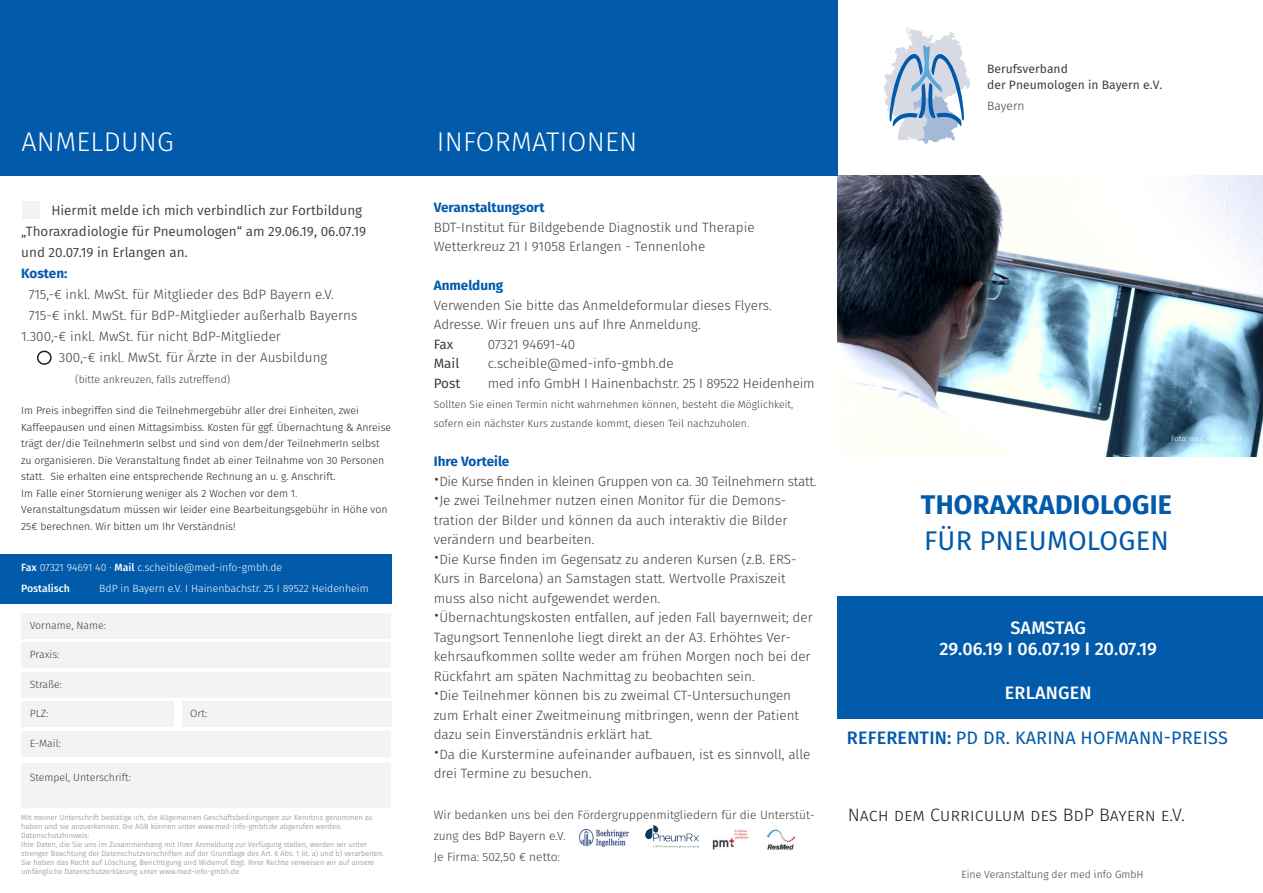
<style>
.page{position:relative;width:1263px;height:893px;background:#fff}
.page>*{position:absolute;margin:0;border:0;box-sizing:border-box;transform-origin:0 0}
.t1{font:300 27px "Fira Sans";letter-spacing:.01em;color:#fff}
.t2{font:700 27px "Fira Sans";letter-spacing:.01em;color:#015aaa}
.t3{font:27px "Fira Sans";letter-spacing:.01em;color:#015aaa}
.t4{font:500 18px/21.6px "Fira Sans";color:#fff;text-align:center}
.t5{font:18px "Fira Sans";letter-spacing:.01em;color:#015aaa}
.t6{font:300 18px "Fira Sans";color:#231f20}
.t7{font:300 13.5px/19.5px "Fira Sans";color:#3e3e3f}
.t8{font:13.5px/21px "Fira Sans";color:#3e3e3f}
.t9{font:300 13.5px "Fira Sans";letter-spacing:-.02em;color:#3e3e3f}
.t10{font:700 13.5px "Fira Sans";color:#015aaa}
.t11{font:13.5px "Fira Sans";color:#3e3e3f}
.t12{font:12.15px/15.8px "Fira Sans";color:#3e3e3f}
.t13{font:300 12.15px "Fira Sans";color:#3e3e3f}
.t14{font:300 12px/21px "Fira Sans";color:#3e3e3f}
.t15{font:300 10.5px/16.5px "Fira Sans";color:#231f20}
.t16{font:300 10.5px/19.5px "Fira Sans";color:#3e3e3f}
.t17{font:300 10.5px/21px "Fira Sans";color:#fff}
.t18{font:300 7.5px/9px "Fira Sans";color:#808285}
.t19{font:300 7.5px "Fira Sans";color:#fff}
.s1{font-size:19.5px}
.s2{font-weight:500}
</style>
<div class="page">
<img style="left:838px;top:176px;width:425px;height:281px">
<div style="left:0;top:0;width:838px;height:176px;background:#015aaa"></div>
<div style="left:0;top:554px;width:391px;height:50px;background:#015aaa"></div>
<div style="left:22px;top:201px;width:18px;height:17px;background:#f2f3f4"></div>
<div style="left:21px;top:613px;width:370px;height:26px;background:#f2f3f4"></div>
<div style="left:21px;top:643px;width:370px;height:25px;background:#f2f3f4"></div>
<div style="left:21px;top:672px;width:370px;height:26px;background:#f2f3f4"></div>
<div style="left:21px;top:763px;width:370px;height:45px;background:#f2f3f4"></div>
<div style="left:21px;top:702px;width:153px;height:25px;background:#f2f3f4"></div>
<div style="left:182px;top:702px;width:209px;height:25px;background:#f2f3f4"></div>
<img style="left:580px;top:830px;width:49px;height:16px">
<img style="left:767px;top:829px;width:28px;height:21px">
<img style="left:712px;top:829px;width:36px;height:21px">
<img style="left:646px;top:826px;width:52px;height:21px">
<div style="left:21px;top:731px;width:370px;height:26px;background:#f2f3f4"></div>
<div style="left:838px;top:596px;width:425px;height:123px;background:#015aaa"></div>
<div style="left:37px;top:351px;width:15px;height:14px;border:2px solid #231f20;border-radius:50%"></div>
<svg style="left:883px;top:27px;width:87px;height:117px"></svg>
<h1 class="t1" style="left:21px;top:123px;width:154px">ANMELDUNG</h1>
<h1 class="t1" style="left:437px;top:123px;width:202px">INFORMATIONEN</h1>
<p class="t12" style="left:987px;top:61px;width:177px">Berufsverband<br>der Pneumologen in Bayern e.V.</p>
<p class="t13" style="left:987px;top:97px;width:39px">Bayern</p>
<p class="t10" style="left:434px;top:196px;width:112px">Veranstaltungsort</p>
<p class="t7" style="left:434px;top:217px;width:322px">BDT-Institut für Bildgebende Diagnostik und Therapie<br>Wetterkreuz 21 I 91058 Erlangen - Tennenlohe</p>
<p class="t10" style="left:434px;top:274px;width:71px">Anmeldung</p>
<p class="t7" style="left:434px;top:295px;width:340px">Verwenden Sie bitte das Anmeldeformular dieses Flyers.<br>Adresse. Wir freuen uns auf Ihre Anmeldung.</p>
<p class="t11" style="left:434px;top:334px;width:21px">Fax</p>
<p class="t7" style="left:488px;top:334px;width:89px">07321 94691-40</p>
<p class="t11" style="left:434px;top:354px;width:27px">Mail</p>
<p class="t7" style="left:488px;top:354px;width:188px">c.scheible@med-info-gmbh.de</p>
<p class="t11" style="left:434px;top:373px;width:28px">Post</p>
<p class="t7" style="left:488px;top:373px;width:329px">med info GmbH I Hainenbachstr. 25 I 89522 Heidenheim</p>
<p class="t16" style="left:434px;top:394px;width:361px">Sollten Sie einen Termin nicht wahrnehmen können, besteht die Möglichkeit, sofern ein nächster Kurs zustande kommt, diesen Teil nachzuholen.</p>
<p class="t10" style="left:434px;top:450px;width:77px">Ihre Vorteile</p>
<p class="t9" style="left:434px;top:471px;width:384px"><span class="s1">•</span>Die Kurse finden in kleinen Gruppen von ca. 30 Teilnehmern statt.</p>
<p class="t7" style="left:434px;top:490px;width:355px;text-align:justify"><span class="s1">•</span>Je zwei Teilnehmer nutzen einen Monitor für die Demons&shy;tration der Bilder und können da auch interaktiv die Bilder verändern und bearbeiten.</p>
<p class="t7" style="left:434px;top:549px;width:364px"><span class="s1">•</span>Die Kurse finden im Gegensatz zu anderen Kursen (z.B. ERS-<br>Kurs in Barcelona) an Samstagen statt. Wertvolle Praxiszeit muss also nicht aufgewendet werden.</p>
<p class="t7" style="left:434px;top:607px;width:380px"><span class="s1">•</span>Übernachtungskosten entfallen, auf jeden Fall bayernweit; der Tagungsort Tennenlohe liegt direkt an der A3. Erhöhtes Ver&shy;kehrsaufkommen sollte weder am frühen Morgen noch bei der Rückfahrt am späten Nachmittag zu beobachten sein.</p>
<p class="t7" style="left:434px;top:685px;width:367px"><span class="s1">•</span>Die Teilnehmer können bis zu zweimal CT-Untersuchungen zum Erhalt einer Zweitmeinung mitbringen, wenn der Patient dazu sein Einverständnis erklärt hat.</p>
<p class="t7" style="left:434px;top:744px;width:378px"><span class="s1">•</span>Da die Kurstermine aufeinander aufbauen, ist es sinnvoll, alle drei Termine zu besuchen.</p>
<p class="t14" style="left:434px;top:804px;width:382px">Wir bedanken uns bei den Fördergruppenmitgliedern für die Unterstüt&shy;zung des BdP Bayern e.V.<br>Je Firma: 502,50 € netto:</p>
<p class="t8" style="left:21px;top:199px;width:346px;text-indent:30px">Hiermit melde ich mich verbindlich zur Fortbildung „Thoraxradiologie für Pneumologen“ am 29.06.19, 06.07.19 und 20.07.19 in Erlangen an.</p>
<p class="t10" style="left:21px;top:261px;width:48px">Kosten:</p>
<p class="t7" style="left:29px;top:284px;width:307px">715,-€ inkl. MwSt. für Mitglieder des BdP Bayern e.V.</p>
<p class="t7" style="left:29px;top:305px;width:330px">715-€ inkl. MwSt. für BdP-Mitglieder außerhalb Bayerns</p>
<p class="t7" style="left:21px;top:326px;width:261px">1.300,-€ inkl. MwSt. für nicht BdP-Mitglieder</p>
<p class="t7" style="left:59px;top:347px;width:270px">300,-€ inkl. MwSt. für Ärzte in der Ausbildung</p>
<p class="t16" style="left:75px;top:369px;width:156px">(bitte ankreuzen, falls zutreffend)</p>
<p class="t15" style="left:21px;top:402px;width:371px">Im Preis inbegriffen sind die Teilnehmergebühr aller drei Einheiten, zwei Kaffeepausen und einen Mittagsimbiss. Kosten für ggf. Übernachtung &amp; Anreise trägt der/die TeilnehmerIn selbst und sind von dem/der TeilnehmerIn selbst zu organisieren. Die Veranstaltung findet ab einer Teilnahme von 30 Personen statt. Sie erhalten eine entsprechende Rechnung an u. g. Anschrift.<br>Im Falle einer Stornierung weniger als 2 Wochen vor dem 1.<br>Veranstaltungsdatum müssen wir leider eine Bearbeitungsgebühr in Höhe von 25€ berechnen. Wir bitten um Ihr Verständnis!</p>
<p class="t17" style="left:21px;top:557px;width:262px"><span class="s2">Fax</span> 07321 94691 40 · <span class="s2">Mail</span> c.scheible@med-info-gmbh.de<br><span class="s2">Postalisch</span></p>
<p class="t19" style="left:1171px;top:433px;width:72px">Foto: med info GmbH</p>
<h1 class="t2" style="left:921px;top:482px;width:253px">THORAXRADIOLOGIE</h1>
<h1 class="t3" style="left:924px;top:520px;width:246px">FÜR PNEUMOLOGEN</h1>
<p class="t17" style="left:99px;top:578px;width:271px">BdP in Bayern e.V. I Hainenbachstr. 25 I 89522 Heidenheim</p>
<h2 class="t4" style="left:939px;top:616px;width:219px">SAMSTAG<br>29.06.19 I 06.07.19 I 20.07.19</h2>
<h2 class="t4" style="left:1005px;top:681px;width:88px">ERLANGEN</h2>
<p class="t16" style="left:30px;top:615px;width:78px">Vorname, Name:</p>
<p class="t16" style="left:30px;top:645px;width:31px">Praxis:</p>
<p class="t16" style="left:30px;top:674px;width:34px">Straße:</p>
<p class="t16" style="left:30px;top:704px;width:20px">PLZ:</p>
<p class="t16" style="left:190px;top:704px;width:18px">Ort:</p>
<h2 class="t5" style="left:847px;top:724px;width:382px"><span class="s2">REFERENTIN:</span> PD DR. KARINA HOFMANN-PREISS</h2>
<p class="t16" style="left:30px;top:733px;width:33px">E-Mail:</p>
<p class="t16" style="left:30px;top:768px;width:103px">Stempel, Unterschrift:</p>
<p class="t18" style="left:21px;top:813px;width:364px">Mit meiner Unterschrift bestätige ich, die Allgemeinen Geschäftsbedingungen zur Kenntnis genommen zu haben und sie anzuerkennen. Die AGB können unter www.med-info-gmbh.de abgerufen werden.<br>Datenschutzhinweis:<br>Ihre Daten, die Sie uns im Zusammenhang mit Ihrer Anmeldung zur Verfügung stellen, werden wir unter strenger Beachtung der Datenschutzvorschriften auf der Grundlage des Art. 6 Abs. 1 lit. a) und b) verarbeiten.<br>Sie haben das Recht auf Löschung, Berichtigung und Widerruf. Bzgl. Ihrer Rechte verweisen wir auf unsere umfängliche Datenschutzerklärung unter www.med-info-gmbh.de</p>
<h2 class="t6" style="left:848px;top:801px;width:338px">Nach dem Curriculum des BdP Bayern e.V.</h2>
<p class="t16" style="left:961px;top:865px;width:184px">Eine Veranstaltung der med info GmbH</p>
</div>
